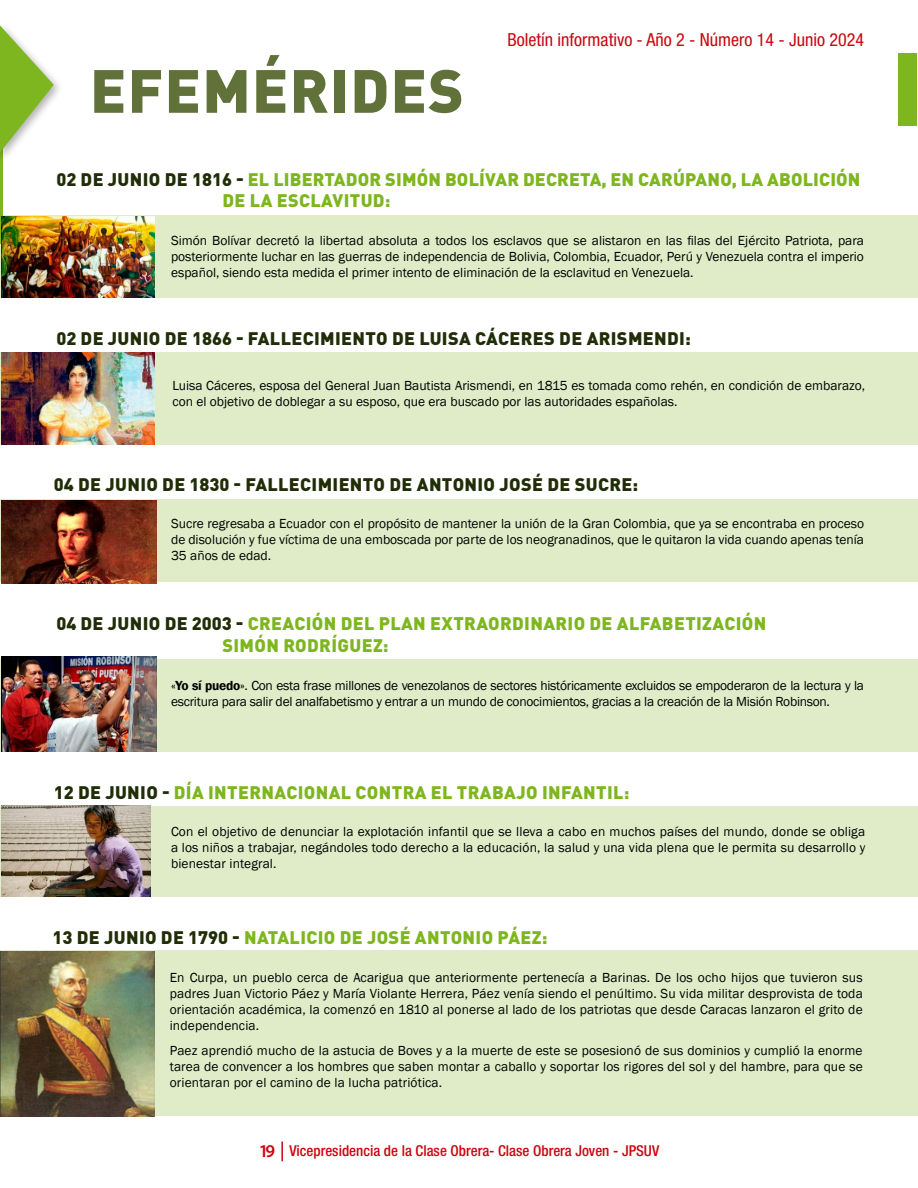
<style>
.page{position:relative;width:918px;height:1188px;background:#fff}
.page>*{position:absolute;margin:0;border:0;box-sizing:border-box;transform-origin:0 0}
.t1{font:900 60px "DIN Pro";letter-spacing:.02em;color:#61713a}
.t2{font:900 18px/21.6px "DIN Pro";letter-spacing:.02em;color:#7eb61f}
.t3{font:900 18px "DIN Pro";letter-spacing:.02em;color:#202d06}
.t4{font:condensed 18px "Helvetica Neue LT Std";color:#cb0610}
.t5{font:500 condensed 15px "Helvetica Neue";color:#cb0610}
.t6{font:13.5px/16.2px "Franklin Gothic";color:#000;text-align:justify}
.t7{font:13.5px/16.2px "Franklin Gothic";letter-spacing:-.02em;color:#000}
.s1{color:#202d06}
.s2{font-weight:600}
.s3{font-family:"Myriad Pro";font-weight:600;font-stretch:normal;font-size:18px}
</style>
<div class="page">
<svg style="left:281px;top:1142px;width:2px;height:19px"></svg>
<hr style="left:0;top:81px;width:2px;height:162px;background:#7eb61f">
<div style="left:0;top:20px;width:64px;height:144px;background:#fff"></div>
<svg style="left:0;top:25px;width:54px;height:128px"></svg>
<div style="left:898px;top:53px;width:19px;height:72px;background:#7eb61f"></div>
<div style="left:0;top:215px;width:918px;height:83px;background:#dfecc7"></div>
<img style="left:1px;top:216px;width:154px;height:82px">
<div style="left:0;top:352px;width:918px;height:93px;background:#dfecc7"></div>
<img style="left:1px;top:352px;width:154px;height:93px">
<div style="left:0;top:499px;width:918px;height:83px;background:#dfecc7"></div>
<img style="left:1px;top:500px;width:155px;height:83px">
<div style="left:0;top:659px;width:918px;height:93px;background:#dfecc7"></div>
<img style="left:1px;top:656px;width:155px;height:96px">
<div style="left:0;top:806px;width:918px;height:91px;background:#dfecc7"></div>
<img style="left:1px;top:806px;width:149px;height:91px">
<div style="left:0;top:951px;width:918px;height:165px;background:#dfecc7"></div>
<img style="left:0;top:952px;width:155px;height:164px">
<h1 class="t1" style="left:90px;top:40px;width:375px">EFEMÉRIDES</h1>
<h2 class="t4" style="left:508px;top:29px;width:358px">Boletín informativo - Año 2 - Número 14 - Junio 2024</h2>
<h2 class="t2" style="left:223px;top:166px;width:640px;text-indent:-166px"><span class="s1">02 DE JUNIO DE 1816 -</span> EL LIBERTADOR SIMÓN BOLÍVAR DECRETA, EN CARÚPANO, LA ABOLICIÓN<br>DE LA ESCLAVITUD:</h2>
<p class="t6" style="left:171px;top:233px;width:694px">Simón Bolívar decretó la libertad absoluta a todos los esclavos que se alistaron en las filas del Ejército Patriota, para posteriormente luchar en las guerras de independencia de Bolivia, Colombia, Ecuador, Perú y Venezuela contra el imperio español, siendo esta medida el primer intento de eliminación de la esclavitud en Venezuela.</p>
<h2 class="t3" style="left:56px;top:323px;width:636px">02 DE JUNIO DE 1866 - FALLECIMIENTO DE LUISA CÁCERES DE ARISMENDI:</h2>
<p class="t6" style="left:172px;top:378px;width:694px">Luisa Cáceres, esposa del General Juan Bautista Arismendi, en 1815 es tomada como rehén, en condición de embarazo, con el objetivo de doblegar a su esposo, que era buscado por las autoridades españolas.</p>
<h2 class="t3" style="left:54px;top:469px;width:586px">04 DE JUNIO DE 1830 - FALLECIMIENTO DE ANTONIO JOSÉ DE SUCRE:</h2>
<p class="t6" style="left:171px;top:515px;width:694px">Sucre regresaba a Ecuador con el propósito de mantener la unión de la Gran Colombia, que ya se encontraba en proceso de disolución y fue víctima de una emboscada por parte de los neogranadinos, que le quitaron la vida cuando apenas tenía 35 años de edad.</p>
<h2 class="t2" style="left:223px;top:611px;width:545px;text-indent:-166px"><span class="s1">04 DE JUNIO DE 2003 -</span> CREACIÓN DEL PLAN EXTRAORDINARIO DE ALFABETIZACIÓN<br>SIMÓN RODRÍGUEZ:</h2>
<p class="t7" style="left:171px;top:677px;width:695px">«<span class="s2">Yo sí puedo</span>». Con esta frase millones de venezolanos de sectores históricamente excluidos se empoderaron de la lectura y la escritura para salir del analfabetismo y entrar a un mundo de conocimientos, gracias a la creación de la Misión Robinson.</p>
<h2 class="t2" style="left:54px;top:779px;width:577px"><span class="s1">12 DE JUNIO -</span> DÍA INTERNACIONAL CONTRA EL TRABAJO INFANTIL:</h2>
<p class="t6" style="left:171px;top:824px;width:696px">Con el objetivo de denunciar la explotación infantil que se lleva a cabo en muchos países del mundo, donde se obliga a los niños a trabajar, negándoles todo derecho a la educación, la salud y una vida plena que le permita su desarrollo y bienestar integral.</p>
<h2 class="t2" style="left:53px;top:924px;width:496px"><span class="s1">13 DE JUNIO DE 1790 -</span> NATALICIO DE JOSÉ ANTONIO PÁEZ:</h2>
<p class="t6" style="left:170px;top:969px;width:695px">En Curpa, un pueblo cerca de Acarigua que anteriormente pertenecía a Barinas. De los ocho hijos que tuvieron sus padres Juan Victorio Páez y María Violante Herrera, Páez venía siendo el penúltimo. Su vida militar desprovista de toda orientación académica, la comenzó en 1810 al ponerse al lado de los patriotas que desde Caracas lanzaron el grito de independencia.</p>
<p class="t6" style="left:170px;top:1043px;width:695px">Paez aprendió mucho de la astucia de Boves y a la muerte de este se posesionó de sus dominios y cumplió la enorme tarea de convencer a los hombres que saben montar a caballo y soportar los rigores del sol y del hambre, para que se orientaran por el camino de la lucha patriótica.</p>
<p class="t5" style="left:259px;top:1142px;width:402px"><span class="s3">19</span> Vicepresidencia de la Clase Obrera- Clase Obrera Joven - JPSUV</p>
</div>
